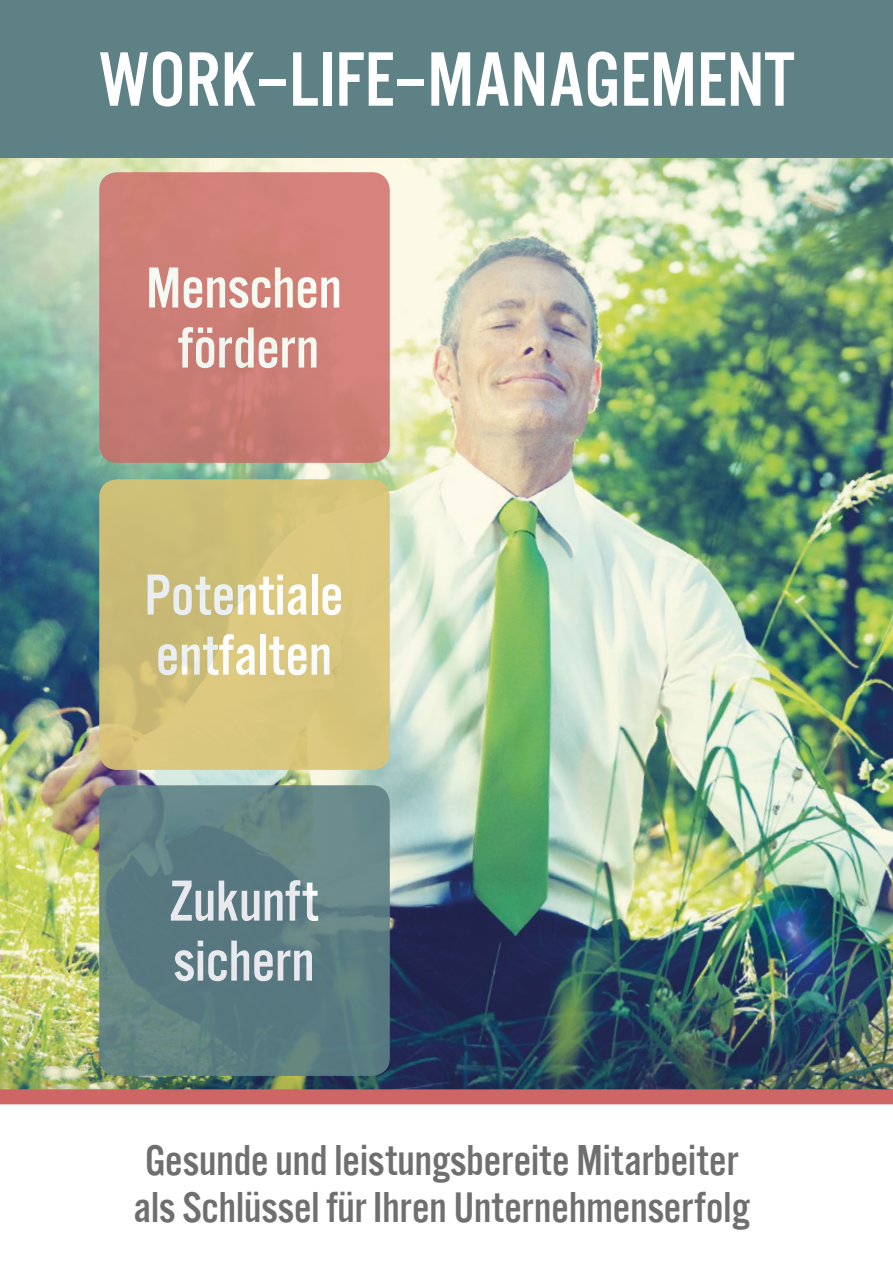
<style>
.page{position:relative;width:893px;height:1263px;background:#fff}
.page>*{position:absolute;margin:0;border:0;box-sizing:border-box;transform-origin:0 0}
.t1{font:80.1px "Alternate Got No 3 D";color:#fff}
.t2{font:60px/60px "Alternate Got No 3 D";color:#fff}
.t3{font:45px/46.5px "Alternate Got No 3 D";color:#706f6f}
</style>
<div class="page">
<div style="left:0;top:0;width:893px;height:161px;background:#5e8185"></div>
<img style="left:0;top:158px;width:893px;height:931px">
<div style="left:99px;top:479px;width:291px;height:291px;background:linear-gradient(to right,#cbbc76,#ddc980);border-radius:18px"></div>
<div style="left:99px;top:785px;width:291px;height:291px;background:linear-gradient(to bottom,#648488,#597b7e);border-radius:18px"></div>
<div style="left:0;top:1089px;width:893px;height:15px;background:#cd6664"></div>
<div style="left:99px;top:172px;width:291px;height:291px;background:#ce7f76;border-radius:18px"></div>
<p class="t1" style="left:98px;top:38px;width:698px">WORK–LIFE–MANAGEMENT</p>
<h2 class="t2" style="left:146px;top:257px;width:197px;text-align:center">Menschen fördern</h2>
<h2 class="t2" style="left:145px;top:564px;width:200px">Potentiale entfalten</h2>
<h2 class="t2" style="left:170px;top:870px;width:150px">Zukunft sichern</h2>
<p class="t3" style="left:133px;top:1137px;width:618px">Gesunde und leistungsbereite Mitarbeiter als Schlüssel für Ihren Unternehmenserfolg</p>
</div>
